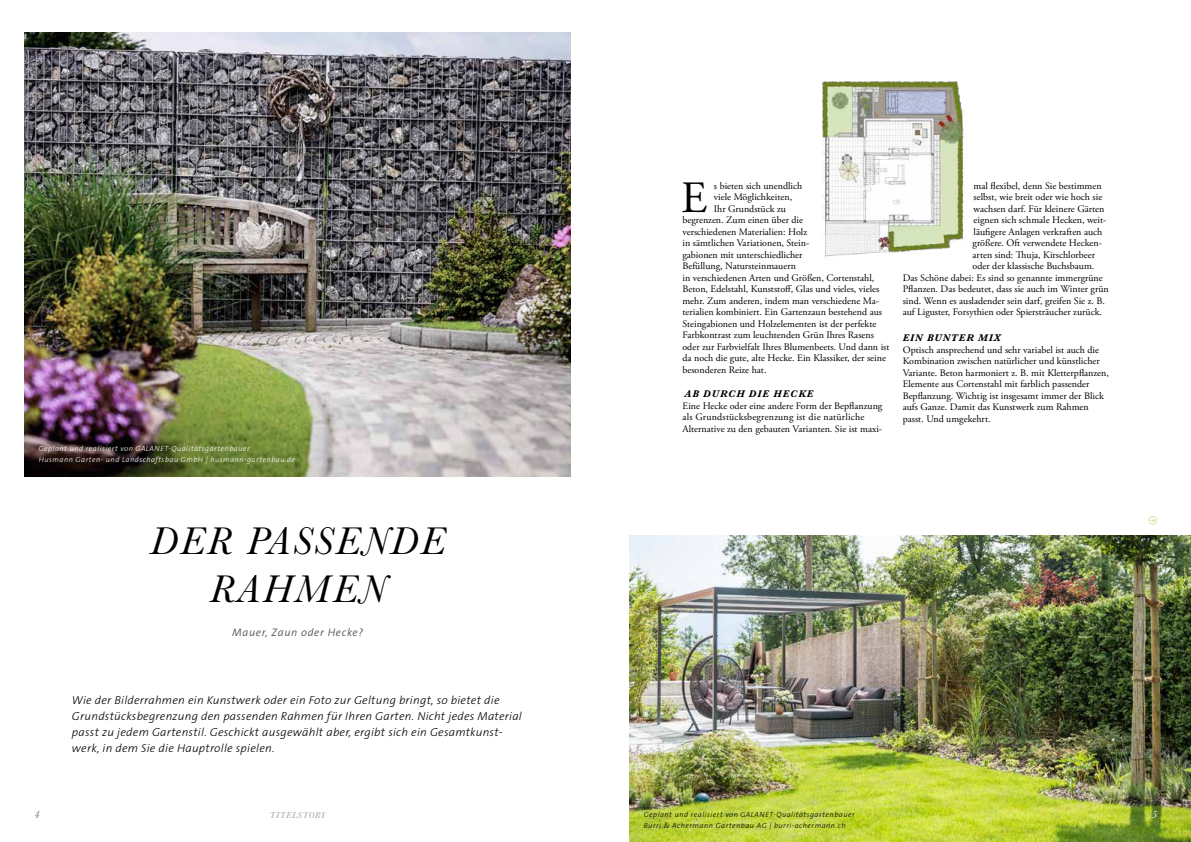
<style>
.page{position:relative;width:1191px;height:842px;background:#fff}
.page>*{position:absolute;margin:0;border:0;box-sizing:border-box;transform-origin:0 0}
.t1{font:44.7px "Adobe Garamond Pro";color:#000}
.t2{font:italic 40.1px/48.1px "Baskerville";letter-spacing:.06em;color:#000;text-align:center}
.t3{font:italic 300 11.5px/16px "The Sans B3";letter-spacing:.02em;color:#000}
.t4{font:italic 300 11px "The Sans B4";letter-spacing:.06em;color:#555756}
.t5{font:italic 11px "Baskerville";color:#6f7070}
.t6{font:italic 11px "Baskerville";color:#fff}
.t7{font:10px/11.5px "Adobe Garamond Pro";color:#000}
.t8{font:italic 700 10px "Baskerville";letter-spacing:.1em;color:#000}
.t9{font:italic 9px "Baskerville";letter-spacing:.06em;color:#9d9e9e}
.t10{font:italic 300 7.5px/10.7px "The Sans B3";letter-spacing:.065em;color:#fff}
.t11{font:italic 300 7.5px/10.7px "The Sans B3";letter-spacing:.065em;color:#000}
</style>
<div class="page">
<img style="left:25px;top:33px;width:546px;height:443px">
<img style="left:629px;top:536px;width:562px;height:306px">
<img style="left:822px;top:81px;width:142px;height:177px">
<svg style="left:1148px;top:516px;width:9px;height:8px"></svg>
<p class="t10" style="left:39px;top:444px;width:258px">Geplant und realisiert von GALANET-Qualitätsgartenbauer<br>Husmann Garten- und Landschaftsbau GmbH | husmann-gartenbau.de</p>
<h2 class="t2" style="left:150px;top:517px;width:296px">DER PASSENDE<br>RAHMEN</h2>
<p class="t4" style="left:232px;top:626px;width:133px">Mauer, Zaun oder Hecke?</p>
<p class="t3" style="left:72px;top:693px;width:451px">Wie der Bilderrahmen ein Kunstwerk oder ein Foto zur Geltung bringt, so bietet die Grundstücksbegrenzung den passenden Rahmen für Ihren Garten. Nicht jedes Material passt zu jedem Gartenstil. Geschickt ausgewählt aber, ergibt sich ein Gesamtkunst&shy;werk, in dem Sie die Hauptrolle spielen.</p>
<h1 class="t1" style="left:681px;top:171px;width:28px">E</h1>
<p class="t7" style="left:714px;top:180px;width:90px">s bieten sich unendlich</p>
<p class="t7" style="left:714px;top:192px;width:80px">viele Möglichkeiten,</p>
<p class="t7" style="left:714px;top:203px;width:74px">Ihr Grundstück zu</p>
<p class="t7" style="left:682px;top:215px;width:122px">begrenzen. Zum einen über die</p>
<p class="t7" style="left:682px;top:226px;width:126px">verschiedenen Materialien: Holz</p>
<p class="t7" style="left:682px;top:238px;width:128px">in sämtlichen Variationen, Stein-</p>
<p class="t7" style="left:682px;top:249px;width:122px">gabionen mit unterschiedlicher</p>
<p class="t7" style="left:682px;top:261px;width:115px">Befüllung, Natursteinmauern</p>
<p class="t7" style="left:682px;top:272px;width:193px">in verschiedenen Arten und Größen, Cortenstahl,</p>
<p class="t7" style="left:682px;top:284px;width:198px">Beton, Edelstahl, Kunststoff, Glas und vieles, vieles</p>
<p class="t7" style="left:682px;top:295px;width:198px">mehr. Zum anderen, indem man verschiedene Ma-</p>
<p class="t7" style="left:682px;top:307px;width:201px">terialien kombiniert. Ein Gartenzaun bestehend aus</p>
<p class="t7" style="left:682px;top:318px;width:195px">Steingabionen und Holzelementen ist der perfekte</p>
<p class="t7" style="left:682px;top:330px;width:193px">Farbkontrast zum leuchtenden Grün Ihres Rasens</p>
<p class="t7" style="left:682px;top:341px;width:209px">oder zur Farbvielfalt Ihres Blumenbeets. Und dann ist</p>
<p class="t7" style="left:682px;top:353px;width:205px">da noch die gute, alte Hecke. Ein Klassiker, der seine</p>
<p class="t7" style="left:682px;top:364px;width:86px">besonderen Reize hat.</p>
<p class="t8" style="left:684px;top:387px;width:130px">AB DURCH DIE HECKE</p>
<p class="t7" style="left:682px;top:400px;width:201px">Eine Hecke oder eine andere Form der Bepflanzung als Grundstücksbegrenzung ist die natürliche<br>Alternative zu den gebauten Varianten. Sie ist maxi-</p>
<p class="t7" style="left:973px;top:180px;width:130px">mal flexibel, denn Sie bestimmen</p>
<p class="t7" style="left:973px;top:192px;width:130px">selbst, wie breit oder wie hoch sie</p>
<p class="t7" style="left:973px;top:203px;width:132px">wachsen darf. Für kleinere Gärten</p>
<p class="t7" style="left:973px;top:215px;width:134px">eignen sich schmale Hecken, weit-</p>
<p class="t7" style="left:973px;top:226px;width:130px">läufigere Anlagen verkraften auch</p>
<p class="t7" style="left:972px;top:238px;width:131px">größere. Oft verwendete Hecken-</p>
<p class="t7" style="left:972px;top:249px;width:124px">arten sind: Thuja, Kirschlorbeer</p>
<p class="t7" style="left:972px;top:261px;width:123px">oder der klassische Buchsbaum.</p>
<p class="t7" style="left:902px;top:272px;width:202px">Das Schöne dabei: Es sind so genannte immergrüne</p>
<p class="t7" style="left:902px;top:284px;width:208px">Pflanzen. Das bedeutet, dass sie auch im Winter grün</p>
<p class="t7" style="left:902px;top:295px;width:204px">sind. Wenn es ausladender sein darf, greifen Sie z. B.</p>
<p class="t7" style="left:902px;top:307px;width:201px">auf Liguster, Forsythien oder Spiersträucher zurück.</p>
<p class="t8" style="left:902px;top:331px;width:99px">EIN BUNTER MIX</p>
<p class="t7" style="left:902px;top:344px;width:208px">Optisch ansprechend und sehr variabel ist auch die Kombination zwischen natürlicher und künstlicher Variante. Beton harmoniert z. B. mit Kletterpflanzen, Elemente aus Cortenstahl mit farblich passender Bepflanzung. Wichtig ist insgesamt immer der Blick aufs Ganze. Damit das Kunstwerk zum Rahmen passt. Und umgekehrt.</p>
<p class="t5" style="left:34px;top:807px;width:7px">4</p>
<p class="t6" style="left:1151px;top:807px;width:7px">5</p>
<p class="t9" style="left:270px;top:809px;width:58px">TITELSTORY</p>
<p class="t11" style="left:643px;top:809px;width:212px">Geplant und realisiert von GALANET-Qualitätsgartenbauer<br>Burri &amp; Achermann Gartenbau AG | burri-achermann.ch</p>
</div>
